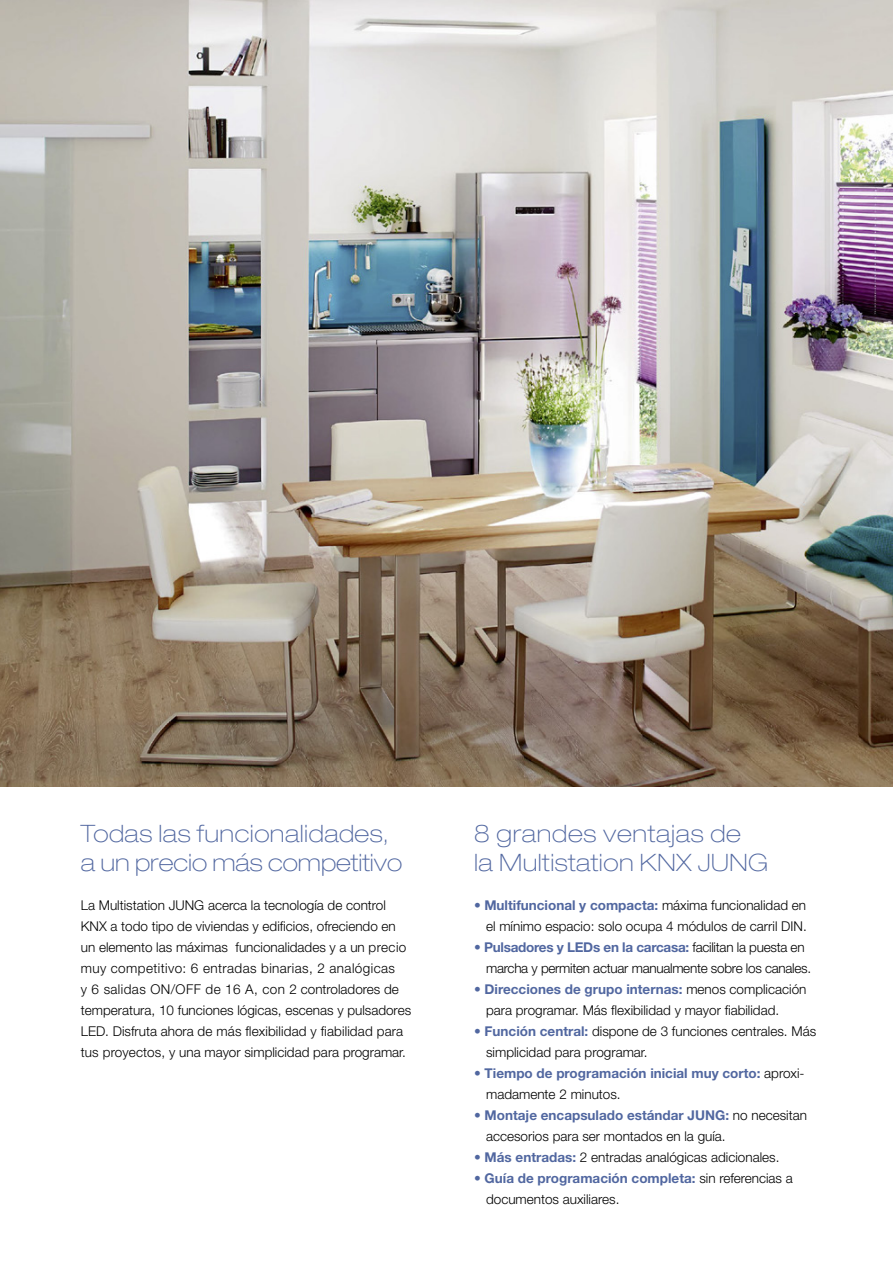
<style>
.page{position:relative;width:893px;height:1263px;background:#fff}
.page>*{position:absolute;margin:0;border:0;box-sizing:border-box;transform-origin:0 0}
.t1{font:100 expanded 24px/28.8px "Helvetica Neue LT Pro";letter-spacing:.02em;color:#5167a0}
.t2{font:300 13.5px/21px "Helvetica Neue";color:#000}
.t3{font:300 13.5px/21px "Helvetica Neue";letter-spacing:-.02em;color:#000}
.t4{font:700 13.5px/21px "Helvetica Neue";color:#5167a0}
.s1{color:#5167a0}
.s2{font-weight:700;color:#5167a0}
.s3{font-weight:300}
.s4{font-weight:300;color:#000}
</style>
<div class="page">
<img style="left:0;top:0;width:893px;height:786px">
<h1 class="t1" style="left:81px;top:819px;width:323px">Todas las funcionalidades, a un precio más competitivo</h1>
<h1 class="t1" style="left:474px;top:819px;width:296px">8 grandes ventajas de<br>la Multistation KNX JUNG</h1>
<p class="t2" style="left:81px;top:894px;width:332px">La Multistation JUNG acerca la tecnología de control KNX a todo tipo de viviendas y edificios, ofreciendo en un elemento las máximas funcionalidades y a un precio muy competitivo: 6 entradas binarias, 2 analógicas<br>y 6 salidas ON/OFF de 16 A, con 2 controladores de temperatura, 10 funciones lógicas, escenas y pulsadores LED. Disfruta ahora de más flexibilidad y fiabilidad para tus proyectos, y una mayor simplicidad para programar.</p>
<p class="t2" style="left:474px;top:894px;width:334px;text-align:right"><span class="s1">•</span> <span class="s2">Multifuncional y compacta:</span> máxima funcionalidad en el mínimo espacio: solo ocupa 4 módulos de carril DIN.</p>
<p class="t3" style="left:486px;top:936px;width:327px;text-indent:-12px"><span class="s1">•</span> <span class="s2">Pulsadores y LEDs en la carcasa:</span> facilitan la puesta en marcha y permiten actuar manualmente sobre los canales.</p>
<p class="t2" style="left:486px;top:978px;width:322px;text-indent:-12px"><span class="s1">•</span> <span class="s2">Direcciones de grupo internas:</span> menos complicación para programar. Más flexibilidad y mayor fiabilidad.</p>
<p class="t2" style="left:486px;top:1020px;width:332px;text-indent:-12px"><span class="s1">•</span> <span class="s2">Función central:</span> dispone de 3 funciones centrales. Más simplicidad para programar.</p>
<p class="t4" style="left:486px;top:1062px;width:320px;text-indent:-12px"><span class="s3">•</span> Tiempo de programación inicial muy corto: <span class="s4">aproxi&shy;madamente 2 minutos.</span></p>
<p class="t2" style="left:486px;top:1104px;width:322px;text-indent:-12px"><span class="s1">•</span> <span class="s2">Montaje encapsulado estándar JUNG:</span> no necesitan accesorios para ser montados en la guía.</p>
<p class="t2" style="left:474px;top:1146px;width:307px"><span class="s1">•</span> <span class="s2">Más entradas:</span> 2 entradas analógicas adicionales.</p>
<p class="t2" style="left:486px;top:1167px;width:308px;text-indent:-12px"><span class="s1">•</span> <span class="s2">Guía de programación completa:</span> sin referencias a documentos auxiliares.</p>
</div>
